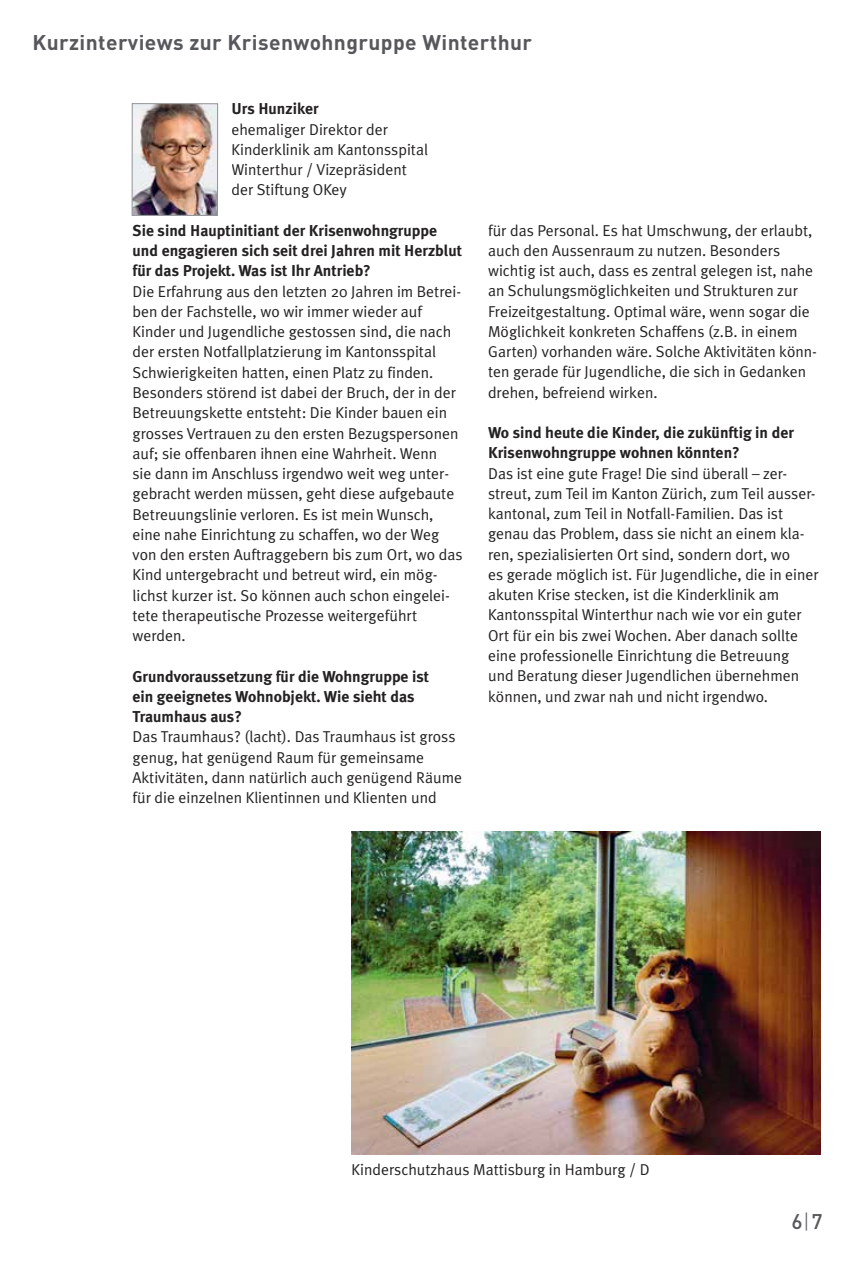
<style>
.page{position:relative;width:851px;height:1263px;background:#fff}
.page>*{position:absolute;margin:0;border:0;box-sizing:border-box;transform-origin:0 0}
.t1{font:700 21px "DIN";letter-spacing:.02em;color:#57585c}
.t2{font:500 21px "DIN";color:#57585c}
.t3{font:15.75px/20.2px "Meta Plus Normal";color:#232122}
.t4{font:700 15.75px/20.2px "Meta Plus";color:#232122}
.s1{font-weight:300}
</style>
<div class="page">
<img style="left:134px;top:106px;width:82px;height:108px">
<div style="left:132px;top:104px;width:86px;height:112px;border:1px solid #919498"></div>
<img style="left:351px;top:831px;width:469px;height:323px">
<h1 class="t1" style="left:32px;top:30px;width:501px">Kurzinterviews zur Krisenwohngruppe Winterthur</h1>
<p class="t4" style="left:231px;top:99px;width:89px">Urs Hunziker</p>
<p class="t3" style="left:231px;top:119px;width:198px">ehemaliger Direktor der<br>Kinderklinik am Kantonsspital<br>Winterthur / Vizepräsident der Stiftung OKey</p>
<p class="t4" style="left:132px;top:220px;width:331px">Sie sind Hauptinitiant der Krisenwohngruppe und engagieren sich seit drei Jahren mit Herzblut für das Projekt. Was ist Ihr Antrieb?</p>
<p class="t3" style="left:132px;top:281px;width:331px">Die Erfahrung aus den letzten 20 Jahren im Betrei&shy;ben der Fachstelle, wo wir immer wieder auf Kinder und Jugendliche gestossen sind, die nach der ersten Notfallplatzierung im Kantonsspital Schwierigkeiten hatten, einen Platz zu finden.<br>Besonders störend ist dabei der Bruch, der in der Betreuungskette entsteht: Die Kinder bauen ein grosses Vertrauen zu den ersten Bezugspersonen auf; sie offenbaren ihnen eine Wahrheit. Wenn<br>sie dann im Anschluss irgendwo weit weg unter&shy;gebracht werden müssen, geht diese aufgebaute Betreuungslinie verloren. Es ist mein Wunsch, eine nahe Einrichtung zu schaffen, wo der Weg von den ersten Auftraggebern bis zum Ort, wo das Kind untergebracht und betreut wird, ein mög&shy;lichst kurzer ist. So können auch schon eingelei&shy;tete therapeutische Prozesse weitergeführt werden.</p>
<p class="t4" style="left:132px;top:666px;width:298px">Grundvoraussetzung für die Wohngruppe ist ein geeignetes Wohnobjekt. Wie sieht das<br>Traumhaus aus?</p>
<p class="t3" style="left:132px;top:727px;width:331px">Das Traumhaus? (lacht). Das Traumhaus ist gross genug, hat genügend Raum für gemeinsame Aktivitäten, dann natürlich auch genügend Räume für die einzelnen Klientinnen und Klienten und</p>
<p class="t3" style="left:488px;top:220px;width:330px">für das Personal. Es hat Umschwung, der erlaubt, auch den Aussenraum zu nutzen. Besonders wichtig ist auch, dass es zentral gelegen ist, nahe an Schulungsmöglichkeiten und Strukturen zur Freizeitgestaltung. Optimal wäre, wenn sogar die Möglichkeit konkreten Schaffens (z.B. in einem Garten) vorhanden wäre. Solche Aktivitäten könn&shy;ten gerade für Jugendliche, die sich in Gedanken drehen, befreiend wirken.</p>
<p class="t4" style="left:488px;top:423px;width:307px">Wo sind heute die Kinder, die zukünftig in der<br>Krisenwohngruppe wohnen könnten?</p>
<p class="t3" style="left:488px;top:463px;width:332px">Das ist eine gute Frage! Die sind überall – zer&shy;streut, zum Teil im Kanton Zürich, zum Teil ausser&shy;kantonal, zum Teil in Notfall-Familien. Das ist genau das Problem, dass sie nicht an einem kla&shy;ren, spezialisierten Ort sind, sondern dort, wo<br>es gerade möglich ist. Für Jugendliche, die in einer akuten Krise stecken, ist die Kinderklinik am Kantonsspital Winterthur nach wie vor ein guter Ort für ein bis zwei Wochen. Aber danach sollte eine professionelle Einrichtung die Betreuung<br>und Beratung dieser Jugendlichen übernehmen können, und zwar nah und nicht irgendwo.</p>
<p class="t3" style="left:351px;top:1159px;width:299px">Kinderschutzhaus Mattisburg in Hamburg / D</p>
<h1 class="t2" style="left:791px;top:1209px;width:32px">6<span class="s1">|</span>7</h1>
</div>
